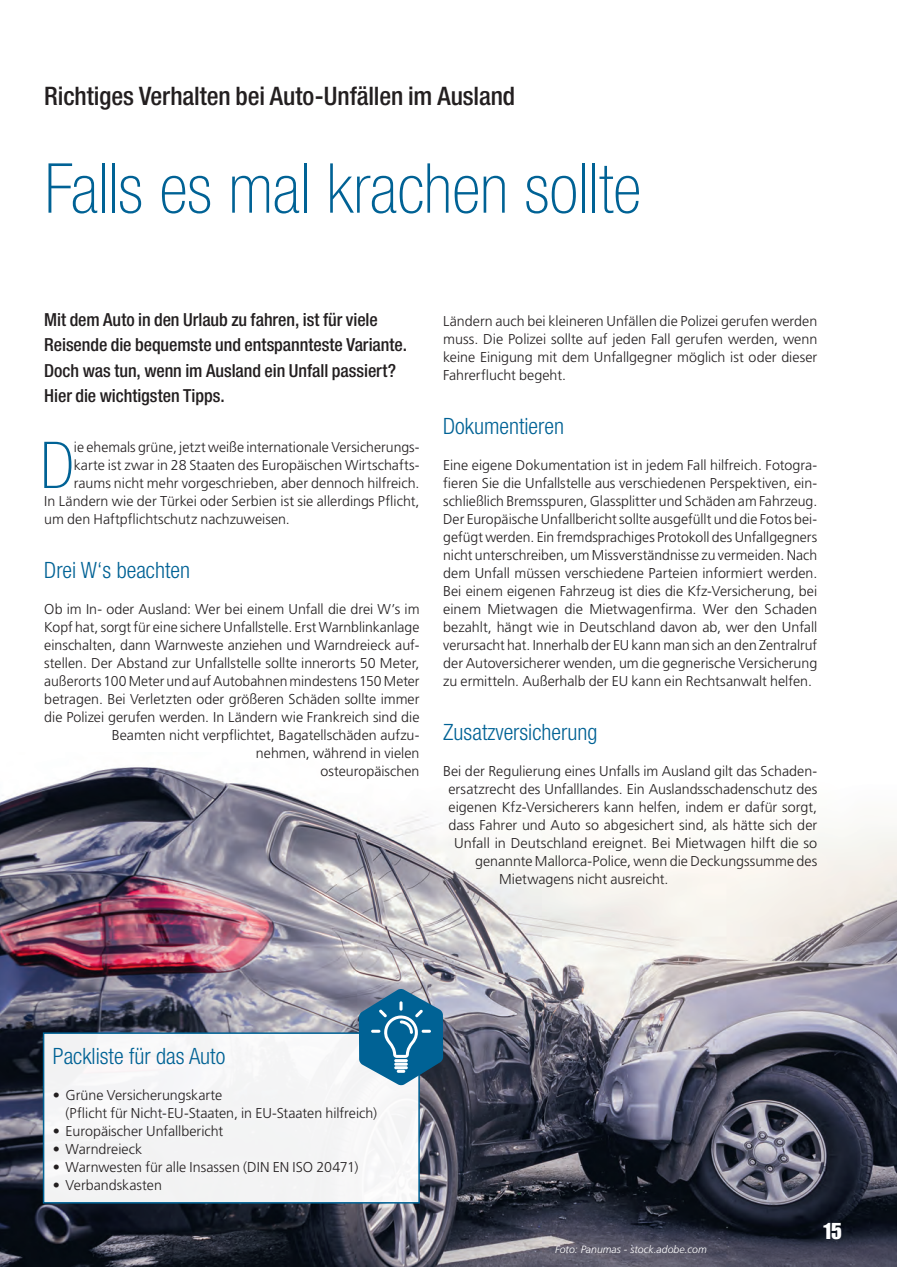
<style>
.page{position:relative;width:897px;height:1267px;background:#fff}
.page>*{position:absolute;margin:0;border:0;box-sizing:border-box;transform-origin:0 0}
.Headline_46pt__Standard{font:100 condensed 69px "Helvetica Neue LT Pro";color:#006295}
.Fließtext__Initial{font:100 condensed 64.65px "Helvetica Neue LT Pro";color:#006295}
.Dachzeile__Standard{font:500 condensed 25.5px "Helvetica Neue LT Pro";letter-spacing:-.005em;color:#231f20}
.Zwischenüberschrift{font:300 condensed 22.5px "Helvetica Neue LT Pro";color:#006295}
.Seitenzahl_ungerade{font:22.5px "Impact LT Std";color:#fff}
.Anlauf{font:500 condensed 18px/25.5px "Helvetica Neue LT Pro";letter-spacing:-.005em;color:#231f20}
.Fließtext{font:300 14.25px/18px "Frutiger LT Pro";color:#231f20;text-align:justify}
.Fließtext__Initial-2{font:300 14.25px "Frutiger LT Pro";color:#231f20}
.Fotonachweis{font:italic 300 10.5px "Frutiger LT Std";color:#fff}
</style>
<div class="page">
<img style="left:0;top:767px;width:896px;height:499px">
<div style="left:44px;top:1033px;width:375px;height:169px;background:#f4f4f5"></div>
<div style="left:43px;top:1032px;width:377px;height:171px;border:2px solid #006295"></div>
<svg style="left:359px;top:988px;width:84px;height:97px;background:#3b7ea3"></svg>
<p class="Dachzeile__Standard" style="left:44px;top:81px;width:472px">Richtiges Verhalten bei Auto-Unfällen im Ausland</p>
<p class="Headline_46pt__Standard" style="left:44px;top:149px;width:598px">Falls es mal krachen sollte</p>
<p class="Anlauf" style="left:44px;top:306px;width:364px">Mit dem Auto in den Urlaub zu fahren, ist für viele Reisende die bequemste und entspannteste Variante.<br>Doch was tun, wenn im Ausland ein Unfall passiert?<br>Hier die wichtigsten Tipps.</p>
<p class="Fließtext__Initial" style="left:40px;top:428px;width:35px">D</p>
<p class="Fließtext__Initial-2" style="left:74px;top:438px;width:347px">ie ehemals grüne, jetzt weiße internationale Versicherungs-</p>
<p class="Fließtext__Initial-2" style="left:74px;top:456px;width:347px">karte ist zwar in 28 Staaten des Europäischen Wirtschafts-</p>
<p class="Fließtext__Initial-2" style="left:74px;top:474px;width:347px">raums nicht mehr vorgeschrieben, aber dennoch hilfreich.</p>
<p class="Fließtext__Initial-2" style="left:44px;top:492px;width:377px">In Ländern wie der Türkei oder Serbien ist sie allerdings Pflicht,</p>
<p class="Fließtext__Initial-2" style="left:44px;top:510px;width:247px">um den Haftpflichtschutz nachzuweisen.</p>
<p class="Zwischenüberschrift" style="left:44px;top:557px;width:147px">Drei W‘s beachten</p>
<p class="Fließtext" style="left:44px;top:600px;width:377px;text-align:right">Ob im In- oder Ausland: Wer bei einem Unfall die drei W’s im Kopf hat, sorgt für eine sichere Unfallstelle. Erst Warnblinkanlage einschalten, dann Warnweste anziehen und Warndreieck auf&shy;stellen. Der Abstand zur Unfallstelle sollte innerorts 50 Meter, außerorts 100 Meter und auf Autobahnen mindestens 150 Meter betragen. Bei Verletzten oder größeren Schäden sollte immer die Polizei gerufen werden. In Ländern wie Frankreich sind die Beamten nicht verpflichtet, Bagatellschäden aufzu-<br>nehmen, während in vielen<br>osteuropäischen</p>
<p class="Fließtext" style="left:443px;top:312px;width:375px">Ländern auch bei kleineren Unfällen die Polizei gerufen werden muss. Die Polizei sollte auf jeden Fall gerufen werden, wenn keine Einigung mit dem Unfallgegner möglich ist oder dieser Fahrerflucht begeht.</p>
<p class="Zwischenüberschrift" style="left:443px;top:413px;width:122px">Dokumentieren</p>
<p class="Fließtext" style="left:443px;top:456px;width:375px">Eine eigene Dokumentation ist in jedem Fall hilfreich. Fotogra&shy;fieren Sie die Unfallstelle aus verschiedenen Perspektiven, ein&shy;schließlich Bremsspuren, Glassplitter und Schäden am Fahrzeug.<br>Der Europäische Unfallbericht sollte ausgefüllt und die Fotos bei&shy;gefügt werden. Ein fremdsprachiges Protokoll des Unfallgegners nicht unterschreiben, um Missverständnisse zu vermeiden. Nach dem Unfall müssen verschiedene Parteien informiert werden.<br>Bei einem eigenen Fahrzeug ist dies die Kfz-Versicherung, bei einem Mietwagen die Mietwagenfirma. Wer den Schaden bezahlt, hängt wie in Deutschland davon ab, wer den Unfall verursacht hat. Innerhalb der EU kann man sich an den Zentralruf der Autoversicherer wenden, um die gegnerische Versicherung zu ermitteln. Außerhalb der EU kann ein Rechtsanwalt helfen.</p>
<p class="Zwischenüberschrift" style="left:443px;top:719px;width:156px">Zusatzversicherung</p>
<p class="Fließtext" style="left:443px;top:762px;width:375px">Bei der Regulierung eines Unfalls im Ausland gilt das Schaden-</p>
<p class="Fließtext" style="left:448px;top:780px;width:370px">ersatzrecht des Unfalllandes. Ein Auslandsschadenschutz des</p>
<p class="Fließtext" style="left:448px;top:798px;width:370px">eigenen Kfz-Versicherers kann helfen, indem er dafür sorgt,</p>
<p class="Fließtext" style="left:448px;top:816px;width:370px">dass Fahrer und Auto so abgesichert sind, als hätte sich der</p>
<p class="Fließtext" style="left:454px;top:834px;width:365px">Unfall in Deutschland ereignet. Bei Mietwagen hilft die so</p>
<p class="Fließtext" style="left:475px;top:852px;width:344px">genannte Mallorca-Police, wenn die Deckungssumme des</p>
<p class="Fließtext" style="left:499px;top:870px;width:171px">Mietwagens nicht ausreicht.</p>
<p class="Zwischenüberschrift" style="left:53px;top:1043px;width:174px">Packliste für das Auto</p>
<p class="Fließtext" style="left:53px;top:1086px;width:171px">• Grüne Versicherungskarte</p>
<p class="Fließtext" style="left:66px;top:1104px;width:313px">(Pflicht für Nicht-EU-Staaten, in EU-Staaten hilfreich)</p>
<p class="Fließtext" style="left:53px;top:1122px;width:172px">• Europäischer Unfallbericht</p>
<p class="Fließtext" style="left:53px;top:1140px;width:91px">• Warndreieck</p>
<p class="Fließtext" style="left:53px;top:1158px;width:307px">• Warnwesten für alle Insassen (DIN EN ISO 20471)</p>
<p class="Fließtext" style="left:53px;top:1176px;width:111px">• Verbandskasten</p>
<p class="Fotonachweis" style="left:555px;top:1242px;width:153px">Foto: Panumas - stock.adobe.com</p>
<p class="Seitenzahl_ungerade" style="left:822px;top:1218px;width:21px">15</p>
</div>
